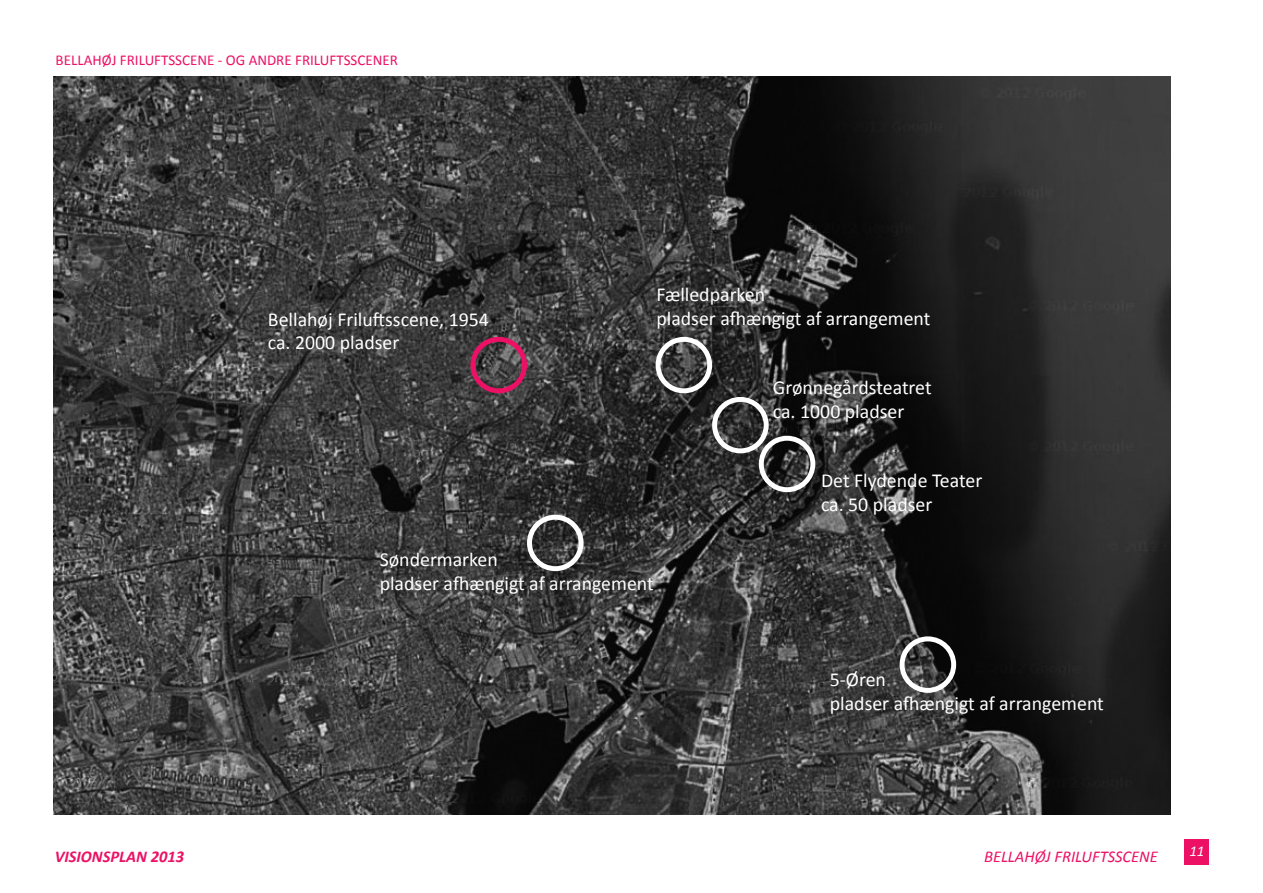
<style>
.page{position:relative;width:1263px;height:893px;background:#fff}
.page>*{position:absolute;margin:0;border:0;box-sizing:border-box;transform-origin:0 0}
.t1{font:19.8px/23.9px "Calibri";color:#fff}
.t2{font:italic 16.5px "Calibri";color:#ec1165}
.t3{font:italic 700 16.5px "Calibri";color:#ec1165}
.t4{font:15px "Calibri";color:#ec1165}
.t5{font:italic 15px "Calibri";color:#fff}
</style>
<div class="page">
<img style="left:54px;top:77px;width:1117px;height:738px">
<div style="left:470px;top:337px;width:57px;height:56px;border:5px solid #ec1165;border-radius:50%"></div>
<div style="left:656px;top:337px;width:56px;height:56px;border:5px solid #fff;border-radius:50%"></div>
<div style="left:899px;top:636px;width:57px;height:57px;border:5px solid #fff;border-radius:50%"></div>
<div style="left:527px;top:515px;width:57px;height:56px;border:5px solid #fff;border-radius:50%"></div>
<div style="left:759px;top:436px;width:56px;height:56px;border:5px solid #fff;border-radius:50%"></div>
<div style="left:712px;top:397px;width:57px;height:56px;border:5px solid #fff;border-radius:50%"></div>
<div style="left:1185px;top:839px;width:24px;height:26px;background:#ec1165"></div>
<p class="t4" style="left:56px;top:53px;width:344px">BELLAHØJ FRILUFTSSCENE - OG ANDRE FRILUFTSSCENER</p>
<p class="t1" style="left:268px;top:307px;width:223px">Bellahøj Friluftsscene, 1954 ca. 2000 pladser</p>
<p class="t1" style="left:656px;top:283px;width:276px">Fælledparken<br>pladser afhængigt af arrangement</p>
<p class="t1" style="left:773px;top:376px;width:160px">Grønnegårdsteatret ca. 1000 pladser</p>
<p class="t1" style="left:821px;top:469px;width:163px">Det Flydende Teater ca. 50 pladser</p>
<p class="t1" style="left:380px;top:548px;width:276px">Søndermarken<br>pladser afhængigt af arrangement</p>
<p class="t1" style="left:830px;top:667px;width:276px">5-Øren<br>pladser afhængigt af arrangement</p>
<p class="t3" style="left:55px;top:847px;width:131px">VISIONSPLAN 2013</p>
<p class="t2" style="left:984px;top:850px;width:175px">BELLAHØJ FRILUFTSSCENE</p>
<p class="t5" style="left:1189px;top:841px;width:17px">11</p>
</div>
